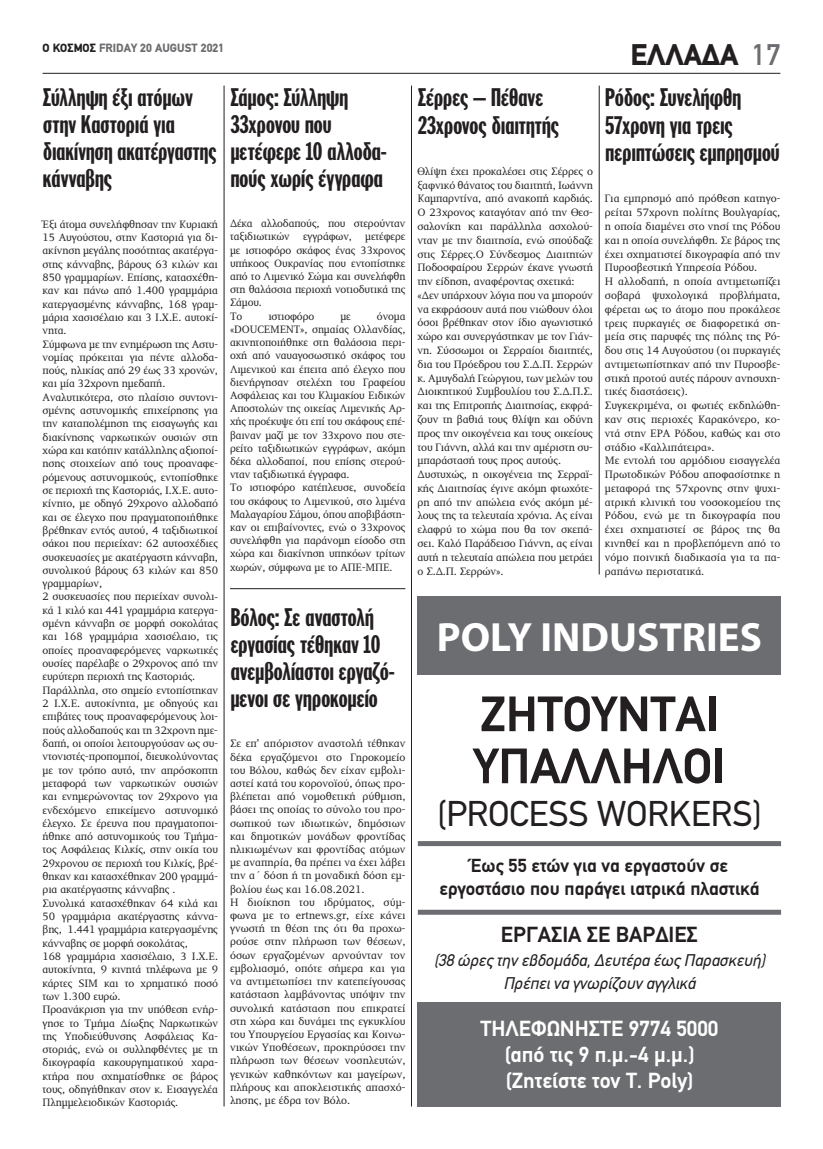
<style>
.page{position:relative;width:823px;height:1149px;background:#fff}
.page>*{position:absolute;margin:0;border:0;box-sizing:border-box;transform-origin:0 0}
.t1{font:700 50px/52px "PF Din Text";color:#231f20}
.t2{font:700 41px "Myriad Pro";color:#fff}
.t3{font:36px "PF Din Text";color:#231f20}
.t4{font:900 30px "PF Din Text";color:#231f20}
.t5{font:500 30px "PF Din Text";color:#6c6d70}
.t6{font:25px/27px "Franklin Gothic Greek Extra Cond";letter-spacing:-.05em;color:#231f20}
.t7{font:700 22px/26px "PF Din Text";color:#fff;text-align:center}
.t8{font:700 22px "PF Din Text";color:#231f20}
.t9{font:700 19px/22.8px "PF Din Text";color:#231f20;text-align:center}
.t10{font:italic 17px/23.2px "PF Din Text";color:#231f20;text-align:center}
.t11{font:900 12px "PF Din Text";color:#6c6d70}
.t12{font:11px/13.3px "PF Diplomat";letter-spacing:-.01em;color:#231f20}
.s1{color:#231f20}
</style>
<div class="page">
<hr style="left:43px;top:73px;width:737px;height:1px;background:#231f20">
<hr style="left:598px;top:86px;width:1px;height:488px;background:#231f20">
<hr style="left:411px;top:86px;width:1px;height:1020px;background:#231f20">
<hr style="left:224px;top:86px;width:1px;height:1020px;background:#231f20">
<hr style="left:230px;top:588px;width:175px;height:1px;background:#231f20">
<div style="left:417px;top:595px;width:363px;height:79px;background:#6c6d70"></div>
<div style="left:417px;top:1002px;width:363px;height:104px;background:#6c6d70"></div>
<svg style="left:417px;top:841px;width:363px;height:4px"></svg>
<div style="left:417px;top:909px;width:363px;height:5px;background:#6c6d70"></div>
<p class="t11" style="left:43px;top:40px;width:183px"><span class="s1">Ο ΚΟΣΜΟΣ</span> FRIDAY 20 AUGUST 2021</p>
<h3 class="t4" style="left:630px;top:37px;width:109px">ΕΛΛΑΔΑ</h3>
<h3 class="t6" style="left:43px;top:83px;width:176px">Σύλληψη έξι ατόμων στην Καστοριά για διακίνηση ακατέργαστης κάνναβης</h3>
<p class="t12" style="left:43px;top:217px;width:177px">Έξι άτομα συνελήφθησαν την Κυριακή 15 Αυγούστου, στην Καστοριά για δι&shy;ακίνηση μεγάλης ποσότητας ακατέργα&shy;στης κάνναβης, βάρους 63 κιλών και 850 γραμμαρίων. Επίσης, κατασχέθη&shy;καν και πάνω από 1.400 γραμμάρια κατεργασμένης κάνναβης, 168 γραμ&shy;μάρια χασισέλαιο και 3 Ι.Χ.Ε. αυτοκί&shy;νητα.<br>Σύμφωνα με την ενημέρωση της Αστυ&shy;νομίας πρόκειται για πέντε αλλοδα&shy;πούς, ηλικίας από 29 έως 33 χρονών, και μία 32χρονη ημεδαπή.<br>Αναλυτικότερα, στo πλαίσιο συντονι&shy;σμένης αστυνομικής επιχείρησης για την καταπολέμηση της εισαγωγής και διακίνησης ναρκωτικών ουσιών στη χώρα και κατόπιν κατάλληλης αξιοποί&shy;ησης στοιχείων από τους προαναφε&shy;ρόμενους αστυνομικούς, εντοπίσθηκε σε περιοχή της Καστοριάς, Ι.Χ.Ε. αυτο&shy;κίνητο, με οδηγό 29χρονο αλλοδαπό και σε έλεγχο που πραγματοποιήθηκε βρέθηκαν εντός αυτού, 4 ταξιδιωτικοί σάκοι που περιείχαν: 62 αυτοσχέδιες συσκευασίες με ακατέργαστη κάνναβη, συνολικού βάρους 63 κιλών και 850 γραμμαρίων,<br>2 συσκευασίες που περιείχαν συνολι&shy;κά 1 κιλό και 441 γραμμάρια κατεργα&shy;σμένη κάνναβη σε μορφή σοκολάτας και 168 γραμμάρια χασισέλαιο, τις οποίες προαναφερόμενες ναρκωτικές ουσίες παρέλαβε ο 29χρονος από την ευρύτερη περιοχή της Καστοριάς.<br>Παράλληλα, στο σημείο εντοπίστηκαν 2 Ι.Χ.Ε. αυτοκίνητα, με οδηγούς και επιβάτες τους προαναφερόμενους λοι&shy;πούς αλλοδαπούς και τη 32χρονη ημε&shy;δαπή, οι οποίοι λειτουργούσαν ως συ&shy;ντονιστές-προπομποί, διευκολύνοντας με τον τρόπο αυτό, την απρόσκοπτη μεταφορά των ναρκωτικών ουσιών και ενημερώνοντας τον 29χρονο για ενδεχόμενο επικείμενο αστυνομικό έλεγχο. Σε έρευνα που πραγματοποι&shy;ήθηκε από αστυνομικούς του Τμήμα&shy;τος Ασφάλειας Κιλκίς, στην οικία του 29χρονου σε περιοχή του Κιλκίς, βρέ&shy;θηκαν και κατασχέθηκαν 200 γραμμά&shy;ρια ακατέργαστης κάνναβης .<br>Συνολικά κατασχέθηκαν 64 κιλά και 50 γραμμάρια ακατέργαστης κάννα&shy;βης, 1.441 γραμμάρια κατεργασμένης κάνναβης σε μορφή σοκολάτας,<br>168 γραμμάρια χασισέλαιο, 3 Ι.Χ.Ε. αυτοκίνητα, 9 κινητά τηλέφωνα με 9 κάρτες SIM και το χρηματικό ποσό των 1.300 ευρώ.<br>Προανάκριση για την υπόθεση ενήρ&shy;γησε το Τμήμα Δίωξης Ναρκωτικών της Υποδιεύθυνσης Ασφάλειας Κα&shy;στοριάς, ενώ οι συλληφθέντες με τη δικογραφία κακουργηματικού χαρα&shy;κτήρα που σχηματίσθηκε σε βάρος τους, οδηγήθηκαν στον κ. Εισαγγελέα Πλημμελειοδικών Καστοριάς.</p>
<h3 class="t5" style="left:751px;top:38px;width:30px">17</h3>
<h3 class="t6" style="left:417px;top:83px;width:144px;line-height:27.6px">Σέρρες – Πέθανε<br>23χρονος διαιτητής</h3>
<p class="t12" style="left:417px;top:164px;width:177px;line-height:13.8px">Θλίψη έχει προκαλέσει στις Σέρρες ο ξαφνικό θάνατος του διαιτητή, Ιωάννη Καμπαρντίνα, από ανακοπή καρδιάς.<br>Ο 23χρονος καταγόταν από την Θεσ&shy;σαλονίκη και παράλληλα ασχολού&shy;νταν με την διαιτησία, ενώ σπούδαζε στις Σέρρες.O Σύνδεσμος Διαιτητών Ποδοσφαίρου Σερρών έκανε γνωστή την είδηση, αναφέροντας σχετικά: «Δεν υπάρχουν λόγια που να μπορούν να εκφράσουν αυτά που νιώθουν όλοι όσοι βρέθηκαν στον ίδιο αγωνιστικό χώρο και συνεργάστηκαν με τον Γιάν&shy;νη. Σύσσωμοι οι Σερραίοι διαιτητές, δια του Πρόεδρου του Σ.Δ.Π. Σερρών κ. Αμυγδαλή Γεώργιου, των μελών του Διοικητικού Συμβουλίου του Σ.Δ.Π.Σ. και της Επιτροπής Διαιτησίας, εκφρά&shy;ζουν τη βαθιά τους θλίψη και οδύνη προς την οικογένεια και τους οικείους του Γιάννη, αλλά και την αμέριστη συ&shy;μπαράστασή τους προς αυτούς.<br>Δυστυχώς, η οικογένεια της Σερραϊ&shy;κής Διαιτησίας έγινε ακόμη φτωχότε&shy;ρη από την απώλεια ενός ακόμη μέ&shy;λους της τα τελευταία χρόνια. Ας είναι ελαφρύ το χώμα που θα τον σκεπά&shy;σει. Καλό Παράδεισο Γιάννη, ας είναι αυτή η τελευταία απώλεια που μετράει ο Σ.Δ.Π. Σερρών».</p>
<h3 class="t6" style="left:604px;top:83px;width:177px;line-height:27.6px">Ρόδος: Συνελήφθη<br>57χρονη για τρεις περιπτώσεις εμπρησμού</h3>
<p class="t12" style="left:604px;top:192px;width:177px;line-height:13.8px">Για εμπρησμό από πρόθεση κατηγο&shy;ρείται 57χρονη πολίτης Βουλγαρίας, η οποία διαμένει στο νησί της Ρόδου και η οποία συνελήφθη. Σε βάρος της έχει σχηματιστεί δικογραφία από την<br>Πυροσβεστική Υπηρεσία Ρόδου.<br>Η αλλοδαπή, η οποία αντιμετωπίζει σοβαρά ψυχολογικά προβλήματα, φέρεται ως το άτομο που προκάλεσε τρεις πυρκαγιές σε διαφορετικά ση&shy;μεία στις παρυφές της πόλης της Ρό&shy;δου στις 14 Αυγούστου (οι πυρκαγιές αντιμετωπίστηκαν από την Πυροσβε&shy;στική προτού αυτές πάρουν ανησυχη&shy;τικές διαστάσεις).<br>Συγκεκριμένα, οι φωτιές εκδηλώθη&shy;καν στις περιοχές Καρακόνερο, κο&shy;ντά στην ΕΡΑ Ρόδου, καθώς και στο στάδιο «Καλλιπάτειρα».<br>Με εντολή του αρμόδιου εισαγγελέα<br>Πρωτοδικών Ρόδου αποφασίστηκε η μεταφορά της 57χρονης στην ψυχι&shy;ατρική κλινική του νοσοκομείου της<br>Ρόδου, ενώ με τη δικογραφία που έχει σχηματιστεί σε βάρος της θα κινηθεί και η προβλεπόμενη από το νόμο ποινική διαδικασία για τα πα&shy;ραπάνω περιστατικά.</p>
<h3 class="t6" style="left:230px;top:84px;width:159px">Σάμος: Σύλληψη<br>33χρονου που μετέφερε 10 αλλοδα&shy;πούς χωρίς έγγραφα</h3>
<p class="t12" style="left:230px;top:217px;width:177px">Δέκα αλλοδαπούς, που στερούνταν ταξιδιωτικών εγγράφων, μετέφερε με ιστιοφόρο σκάφος ένας 33χρονος υπήκοος Ουκρανίας που εντοπίστηκε από το Λιμενικό Σώμα και συνελήφθη στη θαλάσσια περιοχή νοτιοδυτικά της<br>Σάμου.<br>Το</p>
<p class="t12" style="left:230px;top:309px;width:177px;text-indent:147px">όνομα «DOUCEMENT», σημαίας Ολλανδίας, ακινητοποιήθηκε στη θαλάσσια περι&shy;οχή από ναυαγοσωστικό σκάφος του Λιμενικού και έπειτα από έλεγχο που διενήργησαν στελέχη του Γραφείου Ασφάλειας και του Κλιμακίου Ειδικών Αποστολών της οικείας Λιμενικής Αρ&shy;χής προέκυψε ότι επί του σκάφους επέ&shy;βαιναν μαζί με τον 33χρονο που στε&shy;ρείτο ταξιδιωτικών εγγράφων, ακόμη δέκα αλλοδαποί, που επίσης στερού&shy;νταν ταξιδιωτικά έγγραφα.<br>Το ιστιοφόρο κατέπλευσε, συνοδεία του σκάφους το Λιμενικού, στο λιμένα Μαλαγαρίου Σάμου, όπου αποβιβάστη&shy;καν οι επιβαίνοντες, ενώ ο 33χρονος συνελήφθη για παράνομη είσοδο στη χώρα και διακίνηση υπηκόων τρίτων χωρών, σύμφωνα με το ΑΠΕ-ΜΠΕ.</p>
<h3 class="t6" style="left:230px;top:603px;width:167px">Βόλος: Σε αναστολή εργασίας τέθηκαν 10 ανεμβολίαστοι εργαζό&shy;μενοι σε γηροκομείο</h3>
<p class="t12" style="left:230px;top:737px;width:177px">Σε επ’ απόριστον αναστολή τέθηκαν δέκα εργαζόμενοι στο Γηροκομείο του Βόλου, καθώς δεν είχαν εμβολι&shy;αστεί κατά του κορονοϊού, όπως προ&shy;βλέπεται από νομοθετική ρύθμιση, βάσει της οποίας το σύνολο του προ&shy;σωπικού των ιδιωτικών, δημόσιων και δημοτικών μονάδων φροντίδας ηλικιωμένων και φροντίδας ατόμων με αναπηρία, θα πρέπει να έχει λάβει την α΄ δόση ή τη μοναδική δόση εμ&shy;βολίου έως και 16.08.2021.<br>Η διοίκηση του ιδρύματος, σύμ&shy;φωνα με το ertnews.gr, είχε κάνει γνωστή τη θέση της ότι θα προχω&shy;ρούσε στην πλήρωση των θέσεων, όσων εργαζομένων αρνούνταν τον εμβολιασμό, οπότε σήμερα και για να αντιμετωπίσει την κατεπείγουσας κατάσταση λαμβάνοντας υπόψιν την συνολική κατάσταση που επικρατεί στη χώρα και δυνάμει της εγκυκλίου του Υπουργείου Εργασίας και Κοινω&shy;νικών Υποθέσεων, προκηρύσσει την πλήρωση των θέσεων νοσηλευτών, γενικών καθηκόντων και μαγείρων, πλήρους και αποκλειστικής απασχό&shy;λησης, με έδρα τον Βόλο.</p>
<p class="t12" style="left:268px;top:309px;width:47px">ιστιοφόρο</p>
<p class="t12" style="left:340px;top:309px;width:12px">με</p>
<h2 class="t2" style="left:436px;top:609px;width:326px">POLY INDUSTRIES</h2>
<h1 class="t1" style="left:473px;top:687px;width:253px">ΖΗΤΟΥΝΤΑΙ<br>ΥΠΑΛΛΗΛΟΙ</h1>
<h3 class="t3" style="left:436px;top:792px;width:326px">(PROCESS WORKERS)</h3>
<h3 class="t9" style="left:439px;top:853px;width:321px">Έως 55 ετών για να εργαστούν σε εργοστάσιο που παράγει ιατρικά πλαστικά</h3>
<h3 class="t8" style="left:500px;top:921px;width:198px">ΕΡΓΑΣΙΑ ΣΕ ΒΑΡΔΙΕΣ</h3>
<h3 class="t10" style="left:433px;top:947px;width:332px">(38 ώρες την εβδομάδα, Δευτέρα έως Παρασκευή)<br>Πρέπει να γνωρίζουν αγγλικά</h3>
<h3 class="t7" style="left:480px;top:1014px;width:239px">ΤΗΛΕΦΩΝΗΣΤΕ 9774 5000 (από τις 9 π.μ.-4 μ.μ.) (Ζητείστε τον Τ. Poly)</h3>
</div>
